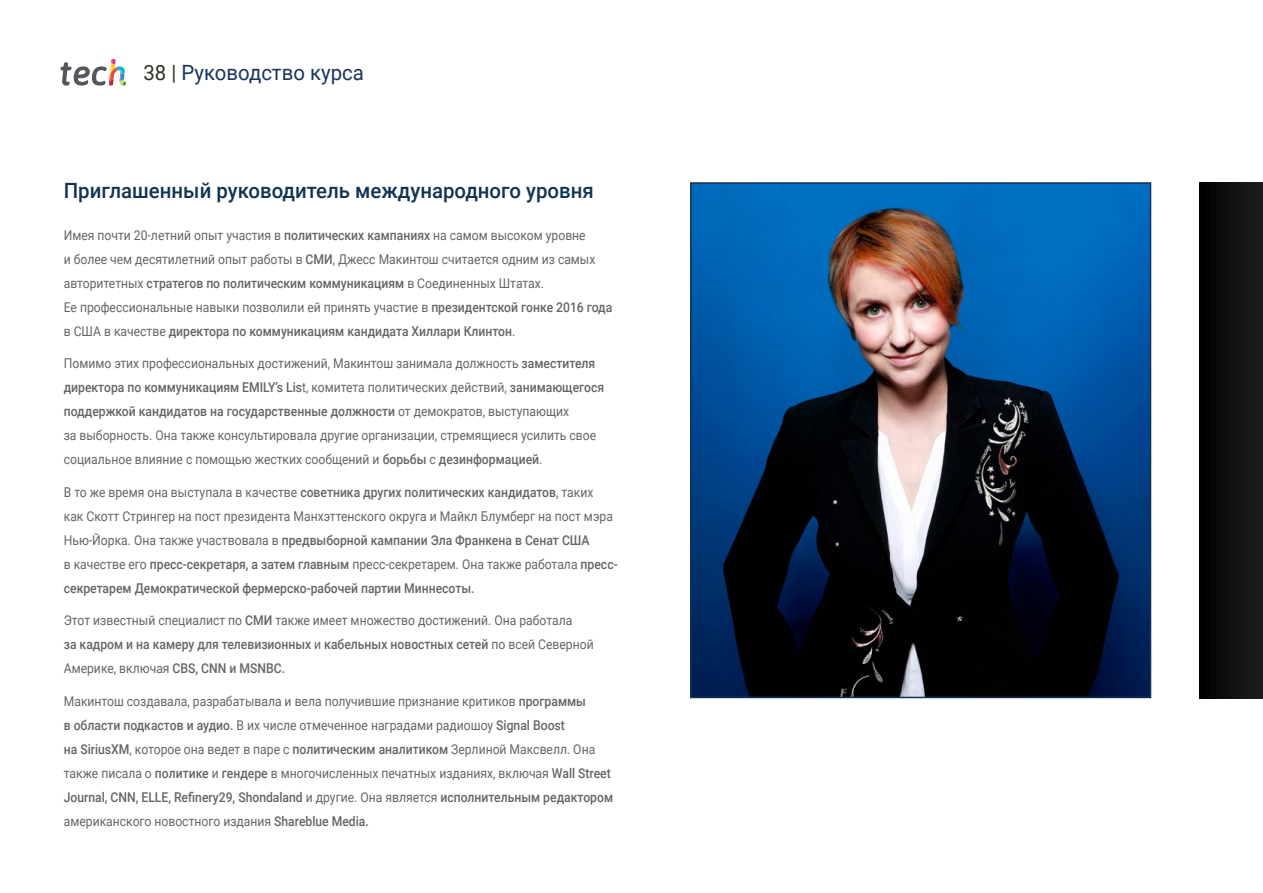
<style>
.page{position:relative;width:1263px;height:893px;background:#fff}
.page>*{position:absolute;margin:0;border:0;box-sizing:border-box;transform-origin:0 0}
.t1{font:500 21px "Roboto";color:#113452}
.t2{font:21px "Roboto";color:#17355b}
.t3{font:13.5px/24px "Roboto";color:#656565;scale:.9 1}
.s1{color:#312e20}
.s2{font-weight:500}
</style>
<div class="page">
<div style="left:1199px;top:182px;width:64px;height:516px;background:linear-gradient(to right,#000,#1e1e1f)"></div>
<img style="left:693px;top:185px;width:455px;height:510px">
<div style="left:690px;top:182px;width:461px;height:516px;border:2px solid #123352"></div>
<svg style="left:61px;top:59px;width:65px;height:27px"></svg>
<h1 class="t2" style="left:144px;top:57px;width:222px"><span class="s1">38 |</span> Руководство курса</h1>
<h1 class="t1" style="left:64px;top:176px;width:531px">Приглашенный руководитель международного уровня</h1>
<p class="t3" style="left:64px;top:222px;width:611px">Имея почти 20-летний опыт участия в <span class="s2">политических кампаниях</span> на самом высоком уровне<br>и более чем десятилетний опыт работы в <span class="s2">СМИ</span>, Джесс Макинтош считается одним из самых авторитетных <span class="s2">стратегов по политическим коммуникациям</span> в Соединенных Штатах.<br>Ее профессиональные навыки позволили ей принять участие в <span class="s2">президентской гонке 2016 года </span>в США в качестве <span class="s2">директора по коммуникациям кандидата Хиллари Клинтон</span>.</p>
<p class="t3" style="left:64px;top:351px;width:602px">Помимо этих профессиональных достижений, Макинтош занимала должность <span class="s2">заместителя директора по коммуникациям EMILY’s Lis</span>t, комитета политических действий, <span class="s2">занимающегося поддержкой кандидатов на государственные должности</span> от демократов, выступающих<br>за выборность. Она также консультировала другие организации, стремящиеся усилить свое социальное влияние с помощью жестких сообщений и <span class="s2">борьбы</span> с <span class="s2">дезинформацией</span>.</p>
<p class="t3" style="left:64px;top:479px;width:617px">В то же время она выступала в качестве <span class="s2">советника других политических кандидатов</span>, таких<br>как Скотт Стрингер на пост президента Манхэттенского округа и Майкл Блумберг на пост мэра Нью-Йорка. Она также участвовала в <span class="s2">предвыборной кампании Эла Франкена в Сенат США<br></span>в качестве его <span class="s2">пресс-секретаря, а затем главным</span> пресс-секретарем. Она также работала <span class="s2">пресс&shy;секретарем Демократической фермерско-рабочей партии Миннесоты.</span></p>
<p class="t3" style="left:64px;top:608px;width:590px">Этот известный специалист по <span class="s2">СМИ</span> также имеет множество достижений. Она работала<br><span class="s2">за кадром и на камеру для телевизионных</span> и <span class="s2">кабельных новостных сетей</span> по всей Северной<br>Америке, включая <span class="s2">CBS, CNN и MSNBC.</span></p>
<p class="t3" style="left:64px;top:688px;width:612px">Макинтош создавала, разрабатывала и вела получившие признание критиков <span class="s2">программы<br>в области подкастов и аудио.</span> В их числе отмеченное наградами радиошоу <span class="s2">Signal Boost<br>на SiriusXM</span>, которое она ведет в паре с <span class="s2">политическим аналитиком</span> Зерлиной Максвелл. Она также писала о <span class="s2">политике</span> и <span class="s2">гендере</span> в многочисленных печатных изданиях, включая <span class="s2">Wall Street Journal, CNN, ELLE, Refinery29, Shondaland</span> и другие. Она является <span class="s2">исполнительным редактором </span>американского новостного издания <span class="s2">Shareblue Media.</span></p>
</div>
